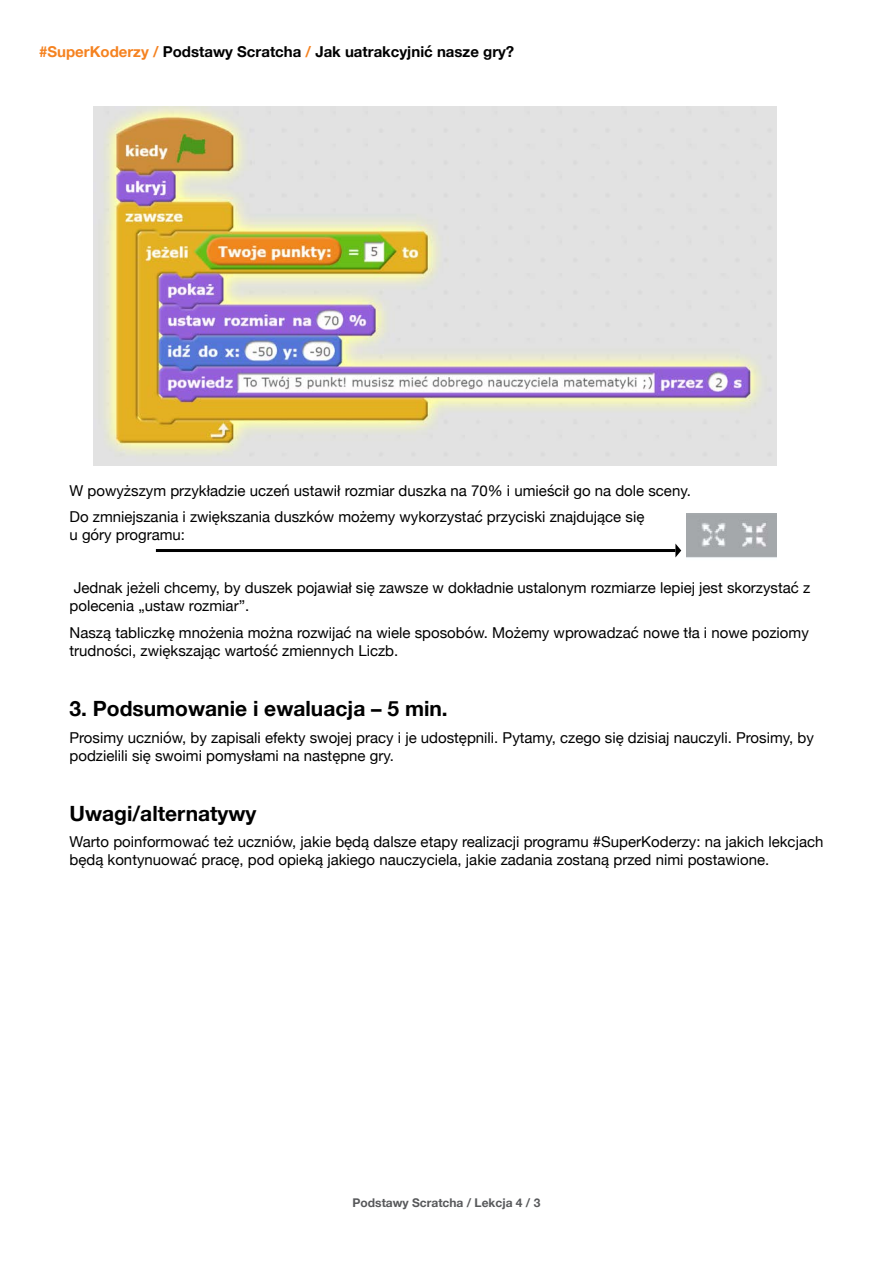
<style>
.page{position:relative;width:893px;height:1263px;background:#fff}
.page>*{position:absolute;margin:0;border:0;box-sizing:border-box;transform-origin:0 0}
.t1{font:700 21px "Helvetica Neue";color:#000}
.t2{font:15px/18px "Helvetica Neue";color:#000}
.t3{font:700 15px "Helvetica Neue";color:#000}
.t4{font:700 12px "Helvetica Neue";color:#58595b}
.s1{color:#f58220}
</style>
<div class="page">
<img style="left:93px;top:106px;width:684px;height:360px">
<img style="left:687px;top:513px;width:90px;height:45px">
<svg style="left:675px;top:543px;width:6px;height:14px"></svg>
<hr style="left:156px;top:549px;width:519px;height:3px;background:#000">
<p class="t3" style="left:39px;top:40px;width:477px"><span class="s1">#SuperKoderzy /</span> Podstawy Scratcha <span class="s1">/</span> Jak uatrakcyjnić nasze gry?</p>
<p class="t2" style="left:70px;top:478px;width:623px;line-height:26.5px">W powyższym przykładzie uczeń ustawił rozmiar duszka na 70% i umieścił go na dole sceny.<br>Do zmniejszania i zwiększania duszków możemy wykorzystać przyciski znajdujące się</p>
<p class="t2" style="left:70px;top:527px;width:117px">u góry programu:</p>
<p class="t2" style="left:70px;top:580px;width:742px">Jednak jeżeli chcemy, by duszek pojawiał się zawsze w dokładnie ustalonym rozmiarze lepiej jest skorzystać z polecenia „ustaw rozmiar”.</p>
<p class="t2" style="left:70px;top:624px;width:741px">Naszą tabliczkę mnożenia można rozwijać na wiele sposobów. Możemy wprowadzać nowe tła i nowe poziomy trudności, zwiększając wartość zmiennych Liczb.</p>
<h1 class="t1" style="left:70px;top:692px;width:380px">3. Podsumowanie i ewaluacja – 5 min.</h1>
<p class="t2" style="left:70px;top:729px;width:746px">Prosimy uczniów, by zapisali efekty swojej pracy i je udostępnili. Pytamy, czego się dzisiaj nauczyli. Prosimy, by podzielili się swoimi pomysłami na następne gry.</p>
<h1 class="t1" style="left:70px;top:797px;width:189px">Uwagi/alternatywy</h1>
<p class="t2" style="left:70px;top:834px;width:755px">Warto poinformować też uczniów, jakie będą dalsze etapy realizacji programu #SuperKoderzy: na jakich lekcjach będą kontynuować pracę, pod opieką jakiego nauczyciela, jakie zadania zostaną przed nimi postawione.</p>
<p class="t4" style="left:353px;top:1194px;width:189px">Podstawy Scratcha / Lekcja 4 / 3</p>
</div>
